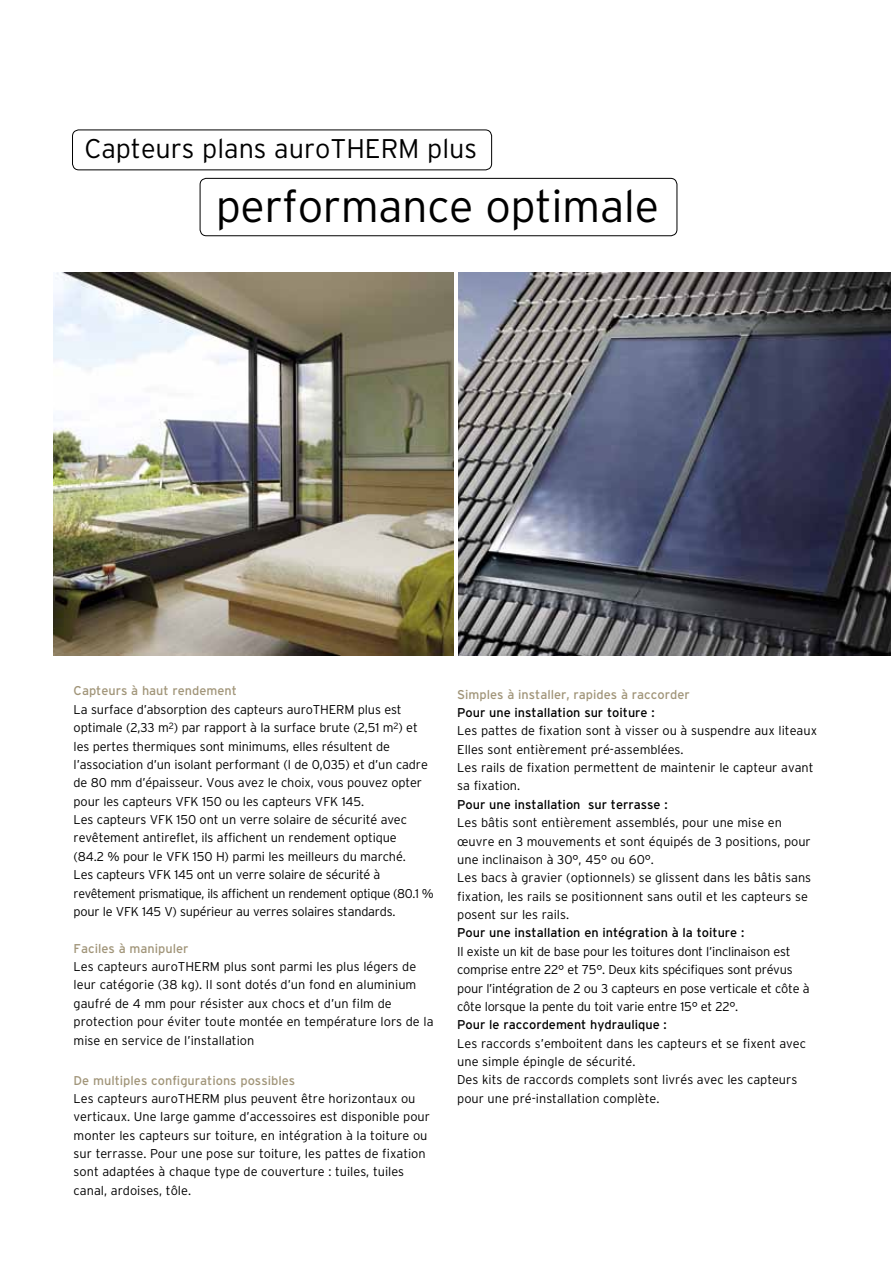
<style>
.page{position:relative;width:893px;height:1263px;background:#fff}
.page>*{position:absolute;margin:0;border:0;box-sizing:border-box;transform-origin:0 0}
.t1{font:300 45px "Interstate";letter-spacing:-.01em;color:#000}
.t2{font:300 27px "Interstate";color:#000}
.t3{font:300 12.75px/18.3px "Interstate";color:#000}
.t4{font:300 12.75px/18.3px "Interstate";letter-spacing:-.02em;color:#000}
.t5{font:12.75px "Interstate";color:#000}
.t6{font:12.75px "Interstate";color:#a19579}
</style>
<div class="page">
<img style="left:458px;top:273px;width:433px;height:382px">
<img style="left:54px;top:273px;width:400px;height:382px">
<div style="left:72px;top:130px;width:420px;height:40px;border:1px solid #000;border-radius:6px"></div>
<div style="left:200px;top:178px;width:477px;height:58px;border:1px solid #000;border-radius:6px"></div>
<h2 class="t2" style="left:84px;top:133px;width:394px">Capteurs plans auroTHERM plus</h2>
<h1 class="t1" style="left:216px;top:181px;width:445px">performance optimale</h1>
<p class="t6" style="left:74px;top:684px;width:165px">Capteurs à haut rendement</p>
<p class="t3" style="left:74px;top:700px;width:362px">La surface d’absorption des capteurs auroTHERM plus est optimale (2,33 m<sup>2</sup>) par rapport à la surface brute (2,51 m<sup>2</sup>) et les pertes thermiques sont minimums, elles résultent de l’association d’un isolant performant (l de 0,035) et d’un cadre de 80 mm d’épaisseur. Vous avez le choix, vous pouvez opter pour les capteurs VFK 150 ou les capteurs VFK 145.<br>Les capteurs VFK 150 ont un verre solaire de sécurité avec revêtement antireflet, ils affichent un rendement optique<br>(84.2 % pour le VFK 150 H) parmi les meilleurs du marché.<br>Les capteurs VFK 145 ont un verre solaire de sécurité à revêtement prismatique, ils affichent un rendement optique (80.1 % pour le VFK 145 V) supérieur au verres solaires standards.</p>
<p class="t6" style="left:74px;top:941px;width:116px">Faciles à manipuler</p>
<p class="t3" style="left:74px;top:957px;width:361px">Les capteurs auroTHERM plus sont parmi les plus légers de leur catégorie (38 kg). Il sont dotés d’un fond en aluminium gaufré de 4 mm pour résister aux chocs et d’un film de protection pour éviter toute montée en température lors de la mise en service de l’installation</p>
<p class="t6" style="left:74px;top:1073px;width:223px">De multiples configurations possibles</p>
<p class="t3" style="left:74px;top:1089px;width:358px">Les capteurs auroTHERM plus peuvent être horizontaux ou verticaux. Une large gamme d’accessoires est disponible pour monter les capteurs sur toiture, en intégration à la toiture ou sur terrasse. Pour une pose sur toiture, les pattes de fixation sont adaptées à chaque type de couverture : tuiles, tuiles canal, ardoises, tôle.</p>
<p class="t6" style="left:457px;top:687px;width:234px">Simples à installer, rapides à raccorder</p>
<p class="t5" style="left:457px;top:705px;width:199px">Pour une installation sur toiture :</p>
<p class="t3" style="left:457px;top:721px;width:361px">Les pattes de fixation sont à visser ou à suspendre aux liteaux Elles sont entièrement pré-assemblées.<br>Les rails de fixation permettent de maintenir le capteur avant sa fixation.</p>
<p class="t5" style="left:457px;top:797px;width:212px">Pour une installation sur terrasse :</p>
<p class="t3" style="left:457px;top:813px;width:356px">Les bâtis sont entièrement assemblés, pour une mise en œuvre en 3 mouvements et sont équipés de 3 positions, pour une inclinaison à 30°, 45° ou 60°.<br>Les bacs à gravier (optionnels) se glissent dans les bâtis sans fixation, les rails se positionnent sans outil et les capteurs se posent sur les rails.</p>
<p class="t5" style="left:457px;top:926px;width:289px">Pour une installation en intégration à la toiture :</p>
<p class="t4" style="left:457px;top:942px;width:354px">Il existe un kit de base pour les toitures dont l’inclinaison est comprise entre 22° et 75°. Deux kits spécifiques sont prévus pour l’intégration de 2 ou 3 capteurs en pose verticale et côte à côte lorsque la pente du toit varie entre 15° et 22°.</p>
<p class="t5" style="left:457px;top:1018px;width:211px">Pour le raccordement hydraulique :</p>
<p class="t3" style="left:457px;top:1034px;width:350px">Les raccords s’emboitent dans les capteurs et se fixent avec une simple épingle de sécurité.<br>Des kits de raccords complets sont livrés avec les capteurs pour une pré-installation complète.</p>
</div>
